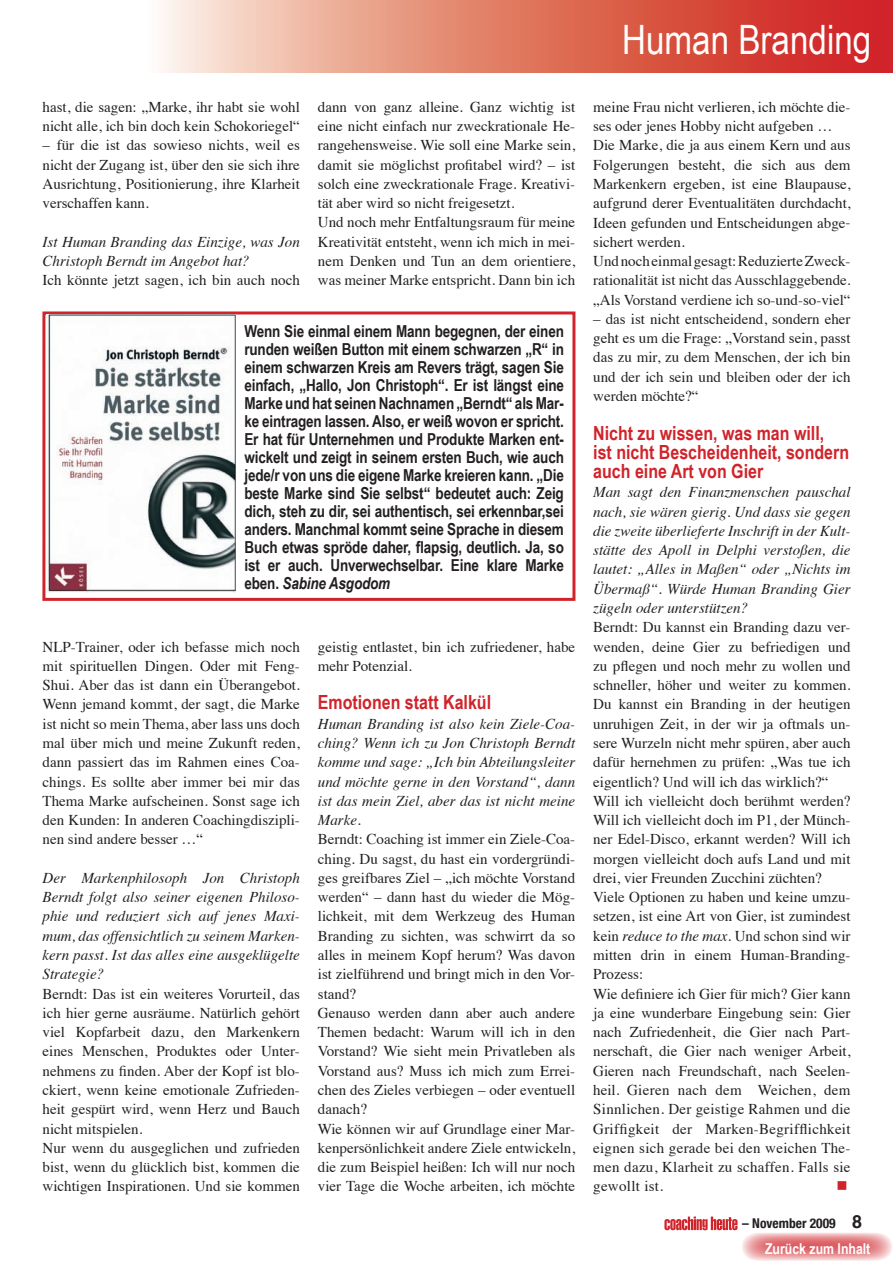
<style>
.page{position:relative;width:893px;height:1263px;background:#fff}
.page>*{position:absolute;margin:0;border:0;box-sizing:border-box;transform-origin:0 0}
.t1{font:40.5px "Arial Narrow";color:#fff}
.t2{font:700 19.5px/19.2px "Arial Narrow";color:#d1232a}
.t3{font:700 16.5px/18px "Arial Narrow";letter-spacing:-.01em;color:#231f20;text-align:justify}
.t4{font:15px/19.2px "Times";color:#231f20}
.t5{font:italic 15px/19.2px "Times";color:#231f20;text-align:justify}
.t6{font:700 15px "Arial Narrow";color:#fff}
.t7{font:15px "Wingdings";color:#d1232a}
.t8{font:700 condensed 13.5px "Helvetica Neue";color:#231f20}
.s1{font-style:italic}
.s2{font-family:"Helvetica";font-stretch:normal;font-size:18px}
</style>
<div class="page">
<svg style="left:162px;top:0;width:730px;height:72px;background:#e17b6b"></svg>
<svg style="left:742px;top:1233px;width:150px;height:28px;background:#ea9ea1"></svg>
<img style="left:664px;top:1216px;width:74px;height:15px">
<div style="left:42px;top:311px;width:533px;height:290px;border:3px solid #d1232a"></div>
<img style="left:47px;top:314px;width:189px;height:278px">
<p class="t4" style="left:43px;top:96px;width:259px">hast, die sagen: „Marke, ihr habt sie wohl nicht alle, ich bin doch kein Schokoriegel“</p>
<p class="t4" style="left:43px;top:134px;width:259px;text-align:justify">– für die ist das sowieso nichts, weil es nicht der Zugang ist, über den sie sich ihre Ausrichtung, Positionierung, ihre Klarheit verschaffen kann.</p>
<p class="t5" style="left:43px;top:231px;width:259px">Ist Human Branding das Einzige, was Jon<br>Christoph Berndt im Angebot hat?</p>
<p class="t4" style="left:43px;top:269px;width:259px">Ich könnte jetzt sagen, ich bin auch noch</p>
<p class="t4" style="left:318px;top:96px;width:259px">dann von ganz alleine. Ganz wichtig ist eine nicht einfach nur zweckrationale He&shy;rangehensweise. Wie soll eine Marke sein, damit sie möglichst profitabel wird? – ist solch eine zweckrationale Frage. Kreativi&shy;tät aber wird so nicht freigesetzt.<br>Und noch mehr Entfaltungsraum für meine Kreativität entsteht, wenn ich mich in mei&shy;nem Denken und Tun an dem orientiere, was meiner Marke entspricht. Dann bin ich</p>
<p class="t3" style="left:244px;top:321px;width:321px">Wenn Sie einmal einem Mann begegnen, der einen runden weißen Button mit einem schwarzen „R“ in einem schwarzen Kreis am Revers trägt, sagen Sie einfach, „Hallo, Jon Christoph“. Er ist längst eine Marke und hat seinen Nachnamen „Berndt“ als Mar&shy;ke eintragen lassen. Also, er weiß wovon er spricht.<br>Er hat für Unternehmen und Produkte Marken ent&shy;wickelt und zeigt in seinem ersten Buch, wie auch jede/r von uns die eigene Marke kreieren kann. „Die beste Marke sind Sie selbst“ bedeutet auch: Zeig dich, steh zu dir, sei authentisch, sei erkennbar,sei anders. Manchmal kommt seine Sprache in diesem Buch etwas spröde daher, flapsig, deutlich. Ja, so ist er auch. Unverwechselbar. Eine klare Marke eben. <span class="s1">Sabine Asgodom</span></p>
<p class="t4" style="left:43px;top:636px;width:259px;text-align:justify">NLP-Trainer, oder ich befasse mich noch mit spirituellen Dingen. Oder mit Feng-Shui. Aber das ist dann ein Überangebot.<br>Wenn jemand kommt, der sagt, die Marke ist nicht so mein Thema, aber lass uns doch mal über mich und meine Zukunft reden, dann passiert das im Rahmen eines Coa&shy;chings. Es sollte aber immer bei mir das Thema Marke aufscheinen. Sonst sage ich den Kunden: In anderen Coachingdiszipli&shy;nen sind andere besser …“</p>
<p class="t5" style="left:43px;top:867px;width:259px">Der Markenphilosoph Jon Christoph Berndt folgt also seiner eigenen Philoso&shy;phie und reduziert sich auf jenes Maxi&shy;mum, das offensichtlich zu seinem Marken&shy;kern passt. Ist das alles eine ausgeklügelte Strategie?</p>
<p class="t4" style="left:43px;top:983px;width:259px">Berndt: Das ist ein weiteres Vorurteil, das ich hier gerne ausräume. Natürlich gehört viel Kopfarbeit dazu, den Markenkern eines Menschen, Produktes oder Unter&shy;nehmens zu finden. Aber der Kopf ist blo&shy;ckiert, wenn keine emotionale Zufrieden&shy;heit gespürt wird, wenn Herz und Bauch nicht mitspielen.<br>Nur wenn du ausgeglichen und zufrieden bist, wenn du glücklich bist, kommen die wichtigen Inspirationen. Und sie kommen</p>
<p class="t4" style="left:318px;top:636px;width:259px">geistig entlastet, bin ich zufriedener, habe mehr Potenzial.</p>
<h2 class="t2" style="left:318px;top:692px;width:175px">Emotionen statt Kalkül</h2>
<p class="t5" style="left:318px;top:713px;width:259px">Human Branding ist also kein Ziele-Coa&shy;ching? Wenn ich zu Jon Christoph Berndt komme und sage: „Ich bin Abteilungsleiter und möchte gerne in den Vorstand“, dann ist das mein Ziel, aber das ist nicht meine Marke.</p>
<p class="t4" style="left:318px;top:828px;width:259px">Berndt: Coaching ist immer ein Ziele-Coa&shy;ching. Du sagst, du hast ein vordergründi&shy;ges greifbares Ziel – „ich möchte Vorstand werden“ – dann hast du wieder die Mög&shy;lichkeit, mit dem Werkzeug des Human Branding zu sichten, was schwirrt da so alles in meinem Kopf herum? Was davon ist zielführend und bringt mich in den Vor&shy;stand?<br>Genauso werden dann aber auch andere Themen bedacht: Warum will ich in den Vorstand? Wie sieht mein Privatleben als Vorstand aus? Muss ich mich zum Errei&shy;chen des Zieles verbiegen – oder eventuell danach?<br>Wie können wir auf Grundlage einer Mar&shy;kenpersönlichkeit andere Ziele entwickeln, die zum Beispiel heißen: Ich will nur noch vier Tage die Woche arbeiten, ich möchte</p>
<h1 class="t1" style="left:622px;top:10px;width:251px">Human Branding</h1>
<p class="t4" style="left:593px;top:96px;width:259px">meine Frau nicht verlieren, ich möchte die&shy;ses oder jenes Hobby nicht aufgeben … Die Marke, die ja aus einem Kern und aus Folgerungen besteht, die sich aus dem Markenkern ergeben, ist eine Blaupause, aufgrund derer Eventualitäten durchdacht, Ideen gefunden und Entscheidungen abge&shy;sichert werden.<br>Und noch einmal gesagt: Reduzierte Zweck&shy;rationalität ist nicht das Ausschlaggebende. „Als Vorstand verdiene ich so-und-so-viel“</p>
<p class="t4" style="left:593px;top:308px;width:259px;text-align:justify">– das ist nicht entscheidend, sondern eher geht es um die Frage: „Vorstand sein, passt das zu mir, zu dem Menschen, der ich bin und der ich sein und bleiben oder der ich werden möchte?“</p>
<h2 class="t2" style="left:593px;top:422px;width:257px">Nicht zu wissen, was man will,<br>ist nicht Bescheidenheit, sondern auch eine Art von Gier</h2>
<p class="t5" style="left:593px;top:482px;width:259px">Man sagt den Finanzmenschen pauschal nach, sie wären gierig. Und dass sie gegen die zweite überlieferte Inschrift in der Kult&shy;stätte des Apoll in Delphi verstoßen, die lautet: „Alles in Maßen“ oder „Nichts im Übermaß“. Würde Human Branding Gier zügeln oder unterstützen?</p>
<p class="t4" style="left:593px;top:616px;width:259px">Berndt: Du kannst ein Branding dazu ver&shy;wenden, deine Gier zu befriedigen und zu pflegen und noch mehr zu wollen und schneller, höher und weiter zu kommen.<br>Du kannst ein Branding in der heutigen unruhigen Zeit, in der wir ja oftmals un&shy;sere Wurzeln nicht mehr spüren, aber auch dafür hernehmen zu prüfen: „Was tue ich eigentlich? Und will ich das wirklich?“ Will ich vielleicht doch berühmt werden?<br>Will ich vielleicht doch im P1, der Münch&shy;ner Edel-Disco, erkannt werden? Will ich morgen vielleicht doch aufs Land und mit drei, vier Freunden Zucchini züchten?<br>Viele Optionen zu haben und keine umzu&shy;setzen, ist eine Art von Gier, ist zumindest kein <span class="s1">reduce to the max</span>. Und schon sind wir mitten drin in einem Human-Branding-Prozess:<br>Wie definiere ich Gier für mich? Gier kann ja eine wunderbare Eingebung sein: Gier nach Zufriedenheit, die Gier nach Part&shy;nerschaft, die Gier nach weniger Arbeit, Gieren nach Freundschaft, nach Seelen&shy;heil. Gieren nach dem Weichen, dem Sinnlichen. Der geistige Rahmen und die Griffigkeit der Marken-Begrifflichkeit eignen sich gerade bei den weichen The&shy;men dazu, Klarheit zu schaffen. Falls sie gewollt ist.</p>
<p class="t7" style="left:836px;top:1178px;width:13px">■</p>
<p class="t8" style="left:742px;top:1215px;width:121px">– November 2009 <span class="s2">8</span></p>
<p class="t6" style="left:765px;top:1237px;width:107px">Zurück zum Inhalt</p>
</div>
